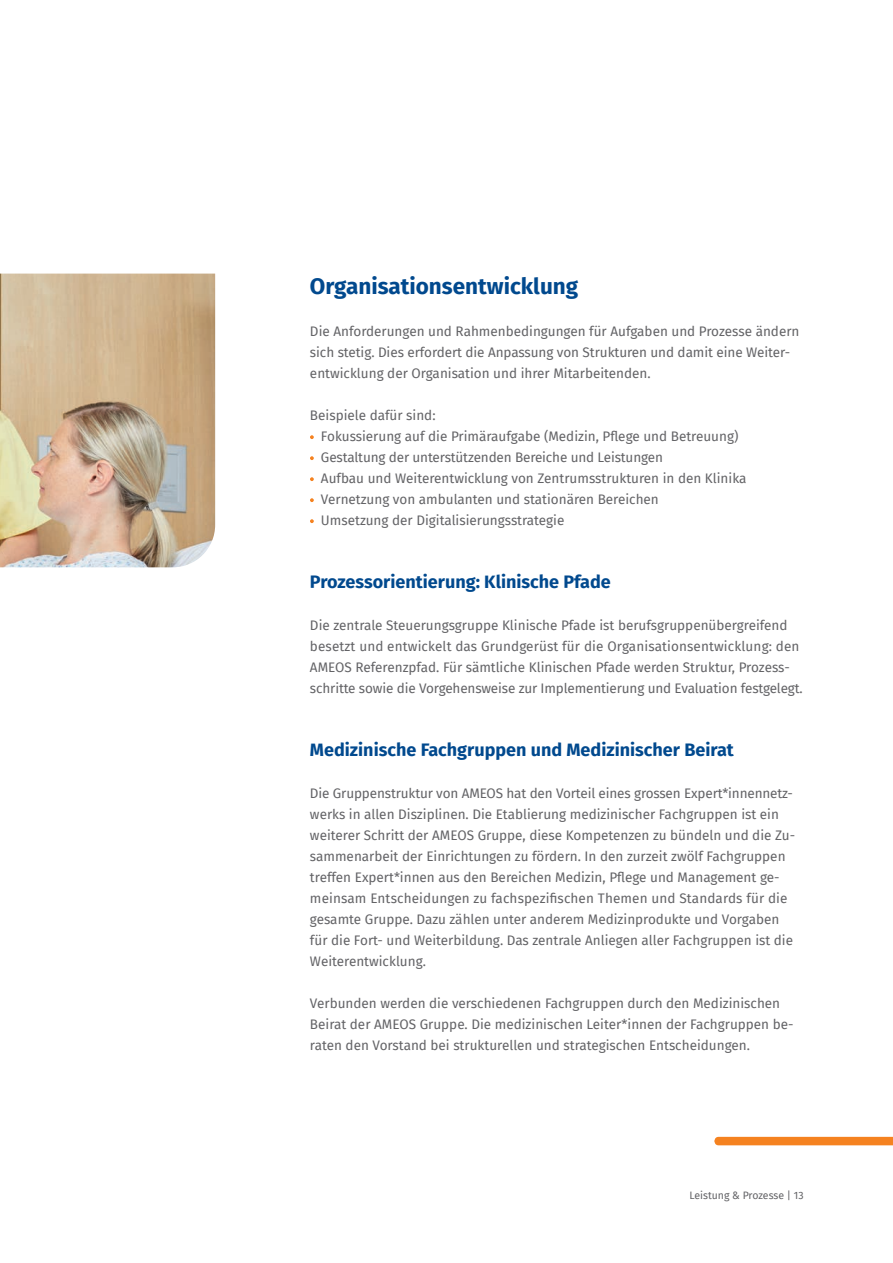
<style>
.page{position:relative;width:893px;height:1263px;background:#fff}
.page>*{position:absolute;margin:0;border:0;box-sizing:border-box;transform-origin:0 0}
.t1{font:700 22.5px "Fira Sans";color:#01498e}
.t2{font:700 18px "Fira Sans";color:#01498e}
.Copy{font:13.5px/21px "Fira Sans";color:#636366}
.Paginierung{font:10.5px "Fira Sans";color:#636366}
</style>
<div class="page">
<svg style="left:714px;top:1137px;width:179px;height:8px"></svg>
<img style="left:0;top:274px;width:215px;height:293px">
<svg style="left:310px;top:435px;width:4px;height:4px"></svg>
<svg style="left:310px;top:456px;width:4px;height:4px"></svg>
<svg style="left:310px;top:477px;width:4px;height:4px"></svg>
<svg style="left:310px;top:498px;width:4px;height:4px"></svg>
<svg style="left:310px;top:519px;width:4px;height:4px"></svg>
<h2 class="t1" style="left:310px;top:267px;width:270px">Organisationsentwicklung</h2>
<p class="Copy" style="left:310px;top:321px;width:491px">Die Anforderungen und Rahmenbedingungen für Aufgaben und Prozesse ändern sich stetig. Dies erfordert die Anpassung von Strukturen und damit eine Weiter&shy;entwicklung der Organisation und ihrer Mitarbeitenden.</p>
<p class="Copy" style="left:310px;top:405px;width:127px">Beispiele dafür sind:</p>
<p class="Copy" style="left:321px;top:426px;width:419px">Fokussierung auf die Primäraufgabe (Medizin, Pflege und Betreuung)</p>
<p class="Copy" style="left:321px;top:447px;width:343px">Gestaltung der unterstützenden Bereiche und Leistungen</p>
<p class="Copy" style="left:321px;top:468px;width:427px">Aufbau und Weiterentwicklung von Zentrumsstrukturen in den Klinika</p>
<p class="Copy" style="left:321px;top:489px;width:339px">Vernetzung von ambulanten und stationären Bereichen</p>
<p class="Copy" style="left:321px;top:510px;width:245px">Umsetzung der Digitalisierungsstrategie</p>
<h3 class="t2" style="left:310px;top:567px;width:302px">Prozessorientierung: Klinische Pfade</h3>
<p class="Copy" style="left:310px;top:615px;width:494px">Die zentrale Steuerungsgruppe Klinische Pfade ist berufsgruppenübergreifend besetzt und entwickelt das Grundgerüst für die Organisationsentwicklung: den AMEOS Referenzpfad. Für sämtliche Klinischen Pfade werden Struktur, Prozess&shy;schritte sowie die Vorgehensweise zur Implementierung und Evaluation festgelegt.</p>
<h3 class="t2" style="left:310px;top:735px;width:425px">Medizinische Fachgruppen und Medizinischer Beirat</h3>
<h3 class="Copy" style="left:310px;top:783px;width:485px">Die Gruppenstruktur von AMEOS hat den Vorteil eines grossen Expert*innennetz&shy;werks in allen Disziplinen. Die Etablierung medizinischer Fachgruppen ist ein weiterer Schritt der AMEOS Gruppe, diese Kompetenzen zu bündeln und die Zu&shy;sammenarbeit der Einrichtungen zu fördern. In den zurzeit zwölf Fachgruppen treffen Expert*innen aus den Bereichen Medizin, Pflege und Management ge&shy;meinsam Entscheidungen zu fachspezifischen Themen und Standards für die gesamte Gruppe. Dazu zählen unter anderem Medizinprodukte und Vorgaben für die Fort- und Weiterbildung. Das zentrale Anliegen aller Fachgruppen ist die Weiterentwicklung.</h3>
<p class="Copy" style="left:310px;top:993px;width:485px">Verbunden werden die verschiedenen Fachgruppen durch den Medizinischen<br>Beirat der AMEOS Gruppe. Die medizinischen Leiter*innen der Fachgruppen be&shy;raten den Vorstand bei strukturellen und strategischen Entscheidungen.</p>
<p class="Paginierung" style="left:689px;top:1187px;width:116px">Leistung &amp; Prozesse | 13</p>
</div>
